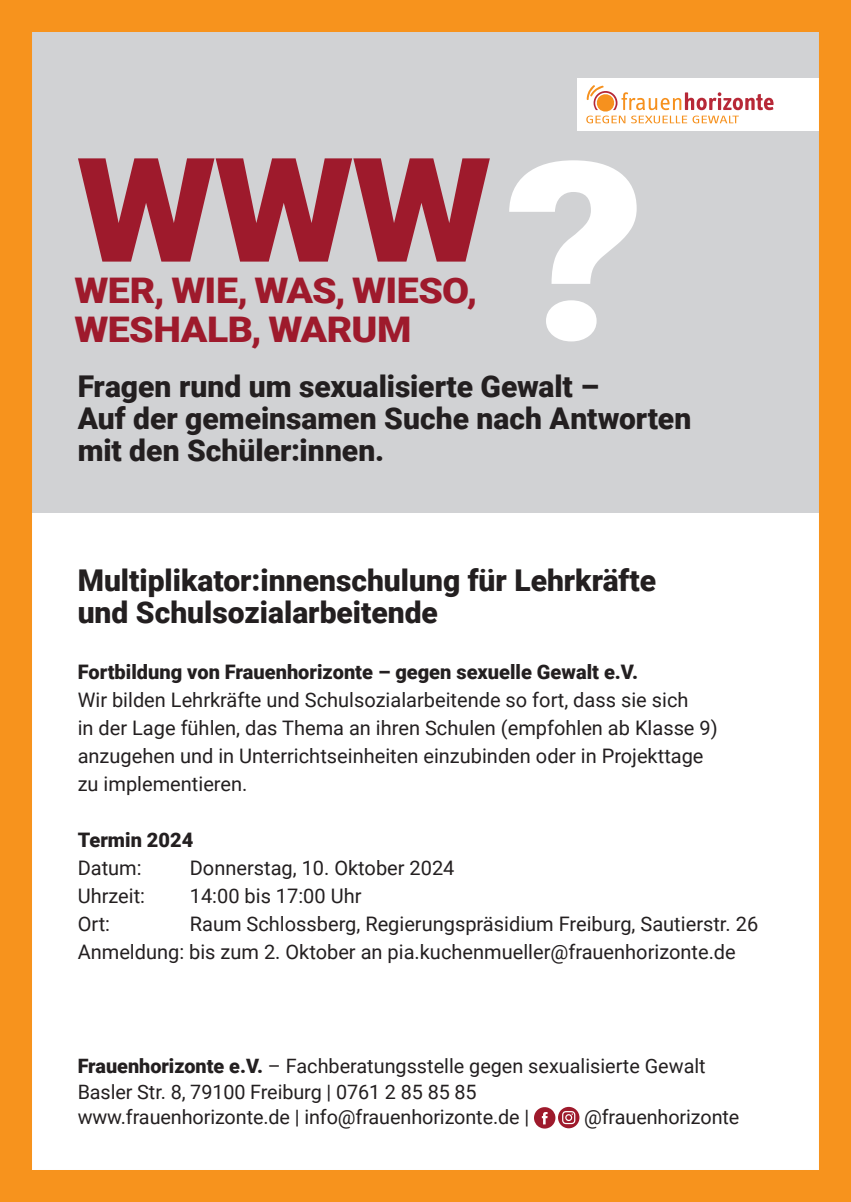
<style>
.page{position:relative;width:851px;height:1202px;background:#fff}
.page>*{position:absolute;margin:0;border:0;box-sizing:border-box;transform-origin:0 0}
.t1{font:900 249.2px "Roboto";color:#fff;scale:1.11 1}
.t2{font:900 145.2px "Roboto";color:#9e1a2c;scale:1.11 1}
.t3{font:900 35.2px/39.2px "Roboto";letter-spacing:-.015em;color:#9e1a2c;scale:1.11 1}
.t4{font:900 30px/32px "Roboto";color:#231f20}
.t5{font:20px/28px "Roboto";color:#231f20}
.t6{font:900 20px "Roboto";color:#231f20}
.t7{font:19.8px/25.8px "Roboto";letter-spacing:-.005em;color:#231f20}
.s1{font-weight:900}
</style>
<div class="page">
<div style="left:6px;top:20px;width:839px;height:493px;background:#d1d2d4"></div>
<div style="left:577px;top:78px;width:273px;height:52px;background:#fff"></div>
<svg style="left:586px;top:85px;width:187px;height:38px"></svg>
<div style="left:0;top:0;width:850px;height:1202px;border:32px solid #f7931d"></div>
<svg style="left:534px;top:1107px;width:45px;height:21px"></svg>
<h2 class="t2" style="left:76px;top:108px;width:376px">WWW</h2>
<h3 class="t3" style="left:74px;top:269px;width:364px">WER, WIE, WAS, WIESO,<br>WESHALB, WARUM</h3>
<h1 class="t1" style="left:505px;top:77px;width:129px">?</h1>
<h3 class="t4" style="left:78px;top:369px;width:615px">Fragen rund um sexualisierte Gewalt –<br>Auf der gemeinsamen Suche nach Antworten mit den Schüler:innen.</h3>
<h3 class="t4" style="left:78px;top:563px;width:580px">Multiplikator:innenschulung für Lehrkräfte und Schulsozialarbeitende</h3>
<p class="t6" style="left:78px;top:658px;width:562px">Fortbildung von Frauenhorizonte – gegen sexuelle Gewalt e.V.</p>
<p class="t5" style="left:78px;top:685px;width:641px">Wir bilden Lehrkräfte und Schulsozialarbeitende so fort, dass sie sich<br>in der Lage fühlen, das Thema an ihren Schulen (empfohlen ab Klasse 9) anzugehen und in Unterrichtseinheiten einzubinden oder in Projekttage zu implementieren.</p>
<p class="t6" style="left:78px;top:826px;width:117px">Termin 2024</p>
<p class="t5" style="left:78px;top:853px;width:65px">Datum:</p>
<p class="t5" style="left:190px;top:853px;width:266px">Donnerstag, 10. Oktober 2024</p>
<p class="t5" style="left:78px;top:881px;width:69px">Uhrzeit:</p>
<p class="t5" style="left:190px;top:881px;width:173px">14:00 bis 17:00 Uhr</p>
<p class="t5" style="left:78px;top:909px;width:34px">Ort:</p>
<p class="t5" style="left:78px;top:909px;width:682px;text-indent:112px">Raum Schlossberg, Regierungspräsidium Freiburg, Sautierstr. 26<br>Anmeldung: bis zum 2. Oktober an pia.kuchenmueller@frauenhorizonte.de</p>
<p class="t7" style="left:78px;top:1052px;width:629px"><span class="s1">Frauenhorizonte e.V.</span> – Fachberatungsstelle gegen sexualisierte Gewalt<br>Basler Str. 8, 79100 Freiburg | 0761 2 85 85 85<br>www.frauenhorizonte.de | info@frauenhorizonte.de |</p>
<p class="t7" style="left:584px;top:1104px;width:157px">@frauenhorizonte</p>
</div>
